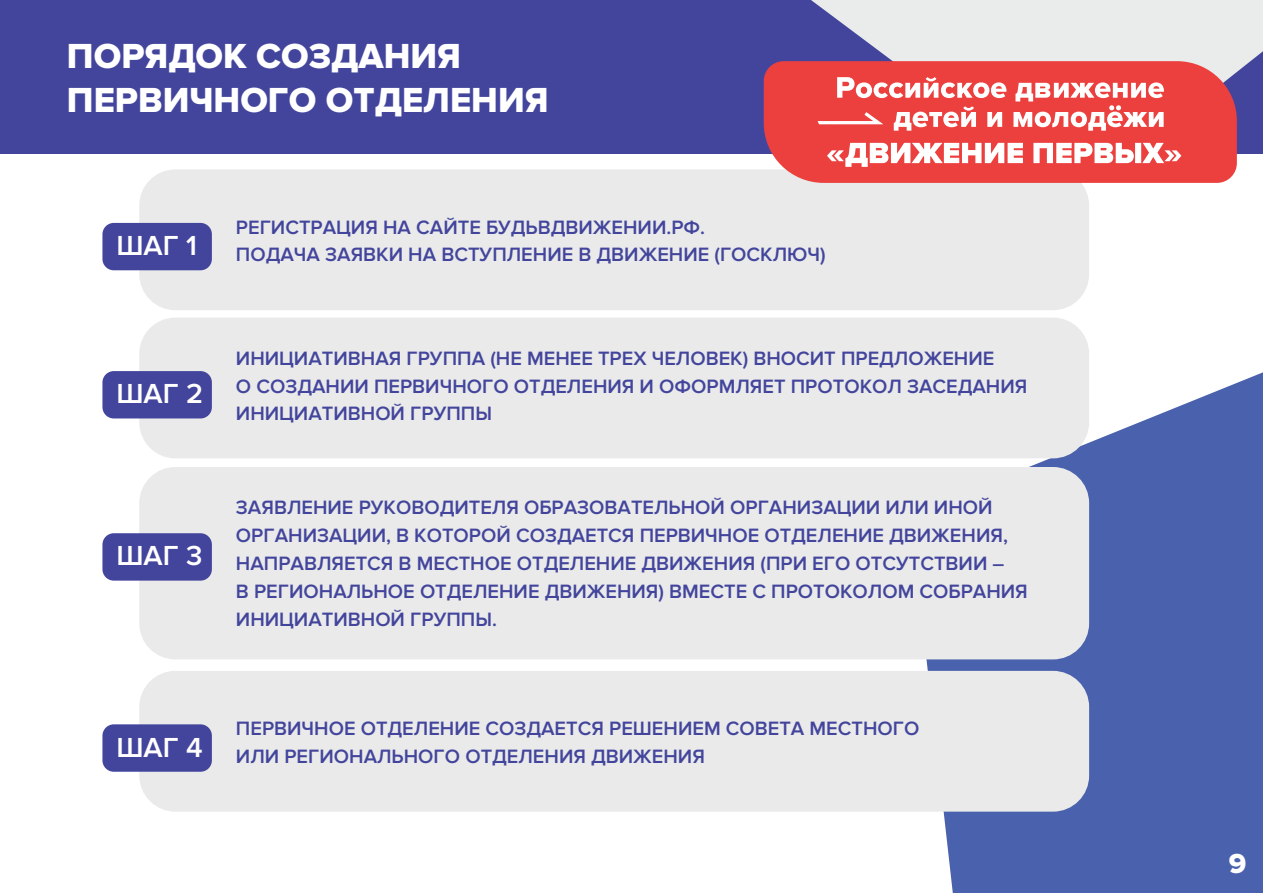
<style>
.page{position:relative;width:1263px;height:893px;background:#fff}
.page>*{position:absolute;margin:0;border:0;box-sizing:border-box;transform-origin:0 0}
.t1{font:36.15px/43.3px "Proxima Nova Extrabld";color:#fff}
.t2{font:600 28.5px "Proxima Nova";color:#fff}
.t3{font:800 28.5px "Proxima Nova";color:#fff}
.t4{font:600 20.1px/27.8px "Proxima Nova";color:#43459d}
</style>
<div class="page">
<div style="left:139px;top:169px;width:950px;height:141px;background:#e9eae9;border-radius:36px"></div>
<svg style="left:926px;top:347px;width:337px;height:546px;fill:#4a61ad"></svg>
<div style="left:102px;top:223px;width:110px;height:47px;background:#43459d;border-radius:11px"></div>
<div style="left:139px;top:318px;width:950px;height:140px;background:#e9eae9;border-radius:36px"></div>
<div style="left:102px;top:371px;width:110px;height:47px;background:#43459d;border-radius:11px"></div>
<div style="left:139px;top:671px;width:950px;height:141px;background:#e9eae9;border-radius:36px"></div>
<div style="left:102px;top:724px;width:110px;height:48px;background:#43459d;border-radius:11px"></div>
<div style="left:139px;top:467px;width:950px;height:192px;background:#e9eae9;border-radius:36px"></div>
<div style="left:102px;top:533px;width:110px;height:48px;background:#43459d;border-radius:11px"></div>
<div style="left:0;top:0;width:1263px;height:153px;background:#43459d"></div>
<svg style="left:811px;top:0;width:452px;height:154px;fill:#e9ecea"></svg>
<svg style="left:764px;top:61px;width:473px;height:122px;fill:#eb403e"></svg>
<svg style="left:837px;top:77px;width:169px;height:21px"></svg>
<svg style="left:894px;top:106px;width:82px;height:25px"></svg>
<svg style="left:987px;top:112px;width:15px;height:15px"></svg>
<svg style="left:817px;top:112px;width:66px;height:12px"></svg>
<svg style="left:1013px;top:82px;width:151px;height:49px"></svg>
<svg style="left:827px;top:143px;width:196px;height:24px"></svg>
<svg style="left:1033px;top:143px;width:148px;height:20px"></svg>
<h1 class="t1" style="left:67px;top:35px;width:483px">ПОРЯДОК СОЗДАНИЯ<br>ПЕРВИЧНОГО ОТДЕЛЕНИЯ</h1>
<h2 class="t2" style="left:116px;top:229px;width:82px">ШАГ 1</h2>
<h2 class="t2" style="left:116px;top:377px;width:88px">ШАГ 2</h2>
<h2 class="t2" style="left:116px;top:540px;width:88px">ШАГ 3</h2>
<p class="t4" style="left:236px;top:213px;width:471px">РЕГИСТРАЦИЯ НА САЙТЕ БУДЬВДВИЖЕНИИ.РФ.</p>
<p class="t4" style="left:236px;top:241px;width:591px">ПОДАЧА ЗАЯВКИ НА ВСТУПЛЕНИЕ В ДВИЖЕНИЕ (ГОСКЛЮЧ)</p>
<p class="t4" style="left:236px;top:345px;width:793px">ИНИЦИАТИВНАЯ ГРУППА (НЕ МЕНЕЕ ТРЕХ ЧЕЛОВЕК) ВНОСИТ ПРЕДЛОЖЕНИЕ<br>О СОЗДАНИИ ПЕРВИЧНОГО ОТДЕЛЕНИЯ И ОФОРМЛЯЕТ ПРОТОКОЛ ЗАСЕДАНИЯ<br>ИНИЦИАТИВНОЙ ГРУППЫ</p>
<p class="t4" style="left:236px;top:494px;width:793px">ЗАЯВЛЕНИЕ РУКОВОДИТЕЛЯ ОБРАЗОВАТЕЛЬНОЙ ОРГАНИЗАЦИИ ИЛИ ИНОЙ ОРГАНИЗАЦИИ, В КОТОРОЙ СОЗДАЕТСЯ ПЕРВИЧНОЕ ОТДЕЛЕНИЕ ДВИЖЕНИЯ, НАПРАВЛЯЕТСЯ В МЕСТНОЕ ОТДЕЛЕНИЕ ДВИЖЕНИЯ (ПРИ ЕГО ОТСУТСТВИИ –<br>В РЕГИОНАЛЬНОЕ ОТДЕЛЕНИЕ ДВИЖЕНИЯ) ВМЕСТЕ С ПРОТОКОЛОМ СОБРАНИЯ ИНИЦИАТИВНОЙ ГРУППЫ.</p>
<p class="t4" style="left:116px;top:715px;width:805px;text-indent:120px">ПЕРВИЧНОЕ ОТДЕЛЕНИЕ СОЗДАЕТСЯ РЕШЕНИЕМ СОВЕТА МЕСТНОГО<br><sup>ШАГ</sup> <sup>4</sup> ИЛИ РЕГИОНАЛЬНОГО ОТДЕЛЕНИЯ ДВИЖЕНИЯ</p>
<h2 class="t3" style="left:1229px;top:847px;width:19px">9</h2>
</div>
